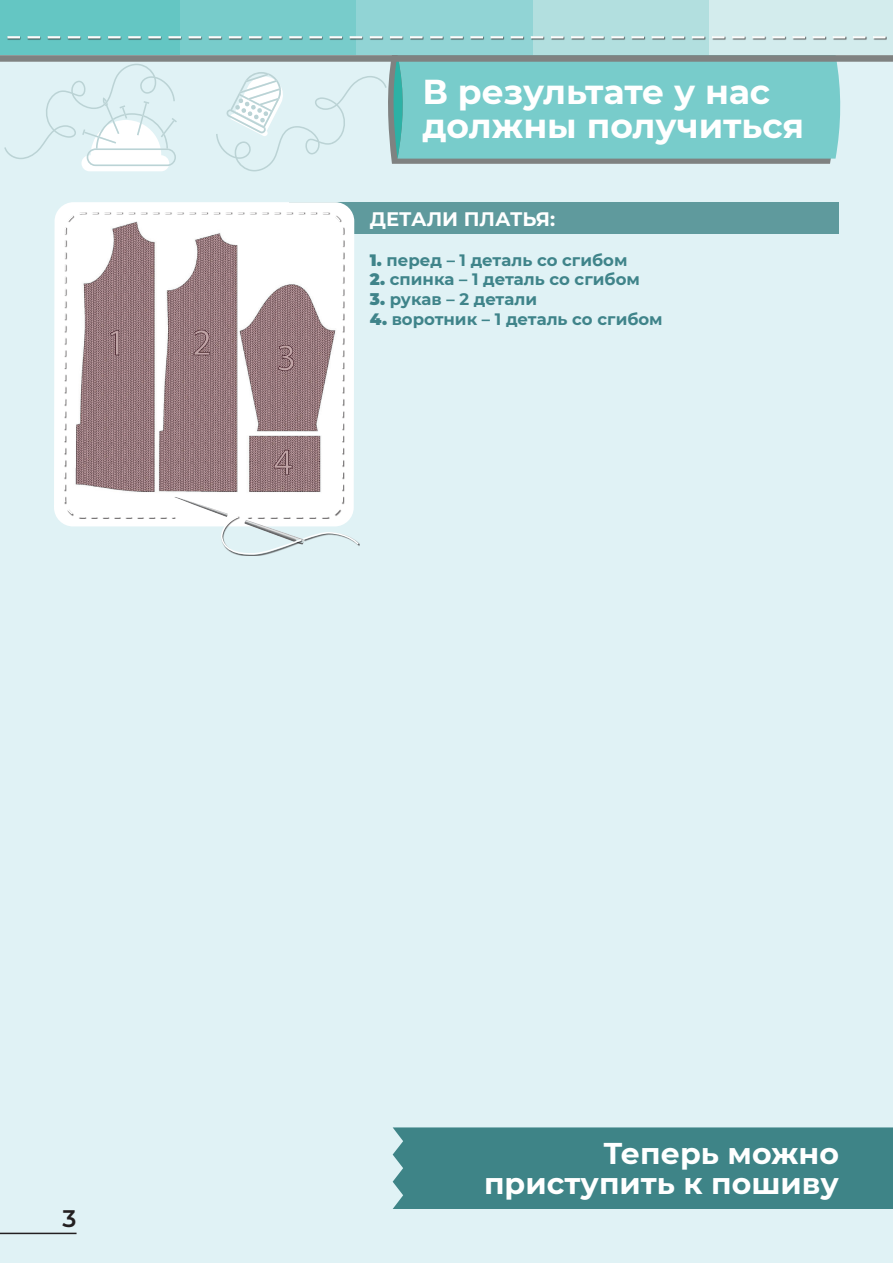
<style>
.page{position:relative;width:893px;height:1263px;background:#fff}
.page>*{position:absolute;margin:0;border:0;box-sizing:border-box;transform-origin:0 0}
.t1{font:700 34.5px/34.5px "Montserrat";color:#fff}
.t2{font:700 30px/30px "Montserrat";color:#fff;text-align:right}
.t3{font:600 24px "Montserrat";color:#231f20}
.t4{font:700 19.5px "Montserrat";color:#fff}
.t5{font:700 16.5px "Montserrat";color:#3f848a}
.s1{font-weight:900}
</style>
<div class="page">
<div style="left:0;top:1px;width:893px;height:1262px;background:#e0f2f5"></div>
<div style="left:708px;top:0;width:185px;height:55px;background:#d3eced"></div>
<div style="left:532px;top:0;width:176px;height:55px;background:#b2dfdf"></div>
<div style="left:356px;top:0;width:176px;height:55px;background:#91d4d5"></div>
<div style="left:180px;top:0;width:176px;height:55px;background:#78cccb"></div>
<div style="left:0;top:0;width:180px;height:55px;background:#64c6c3"></div>
<svg style="left:0;top:55px;width:893px;height:116px"></svg>
<hr style="left:0;top:0;width:1px;height:55px;background:#d3eced">
<hr style="left:7px;top:36px;width:880px;height:4px;background:#231f20;opacity:.75">
<svg style="left:853px;top:36px;width:12px;height:2px"></svg>
<svg style="left:833px;top:36px;width:12px;height:2px"></svg>
<svg style="left:813px;top:36px;width:12px;height:2px"></svg>
<svg style="left:792px;top:36px;width:13px;height:2px"></svg>
<svg style="left:772px;top:36px;width:13px;height:2px"></svg>
<svg style="left:752px;top:36px;width:13px;height:2px"></svg>
<svg style="left:732px;top:36px;width:13px;height:2px"></svg>
<svg style="left:712px;top:36px;width:12px;height:2px"></svg>
<svg style="left:692px;top:36px;width:12px;height:2px"></svg>
<svg style="left:672px;top:36px;width:12px;height:2px"></svg>
<svg style="left:652px;top:36px;width:12px;height:2px"></svg>
<svg style="left:631px;top:36px;width:13px;height:2px"></svg>
<svg style="left:611px;top:36px;width:13px;height:2px"></svg>
<svg style="left:591px;top:36px;width:13px;height:2px"></svg>
<svg style="left:571px;top:36px;width:13px;height:2px"></svg>
<svg style="left:551px;top:36px;width:12px;height:2px"></svg>
<svg style="left:531px;top:36px;width:12px;height:2px"></svg>
<svg style="left:511px;top:36px;width:12px;height:2px"></svg>
<svg style="left:490px;top:36px;width:13px;height:2px"></svg>
<svg style="left:470px;top:36px;width:13px;height:2px"></svg>
<svg style="left:450px;top:36px;width:13px;height:2px"></svg>
<svg style="left:430px;top:36px;width:13px;height:2px"></svg>
<svg style="left:410px;top:36px;width:13px;height:2px"></svg>
<svg style="left:390px;top:36px;width:12px;height:2px"></svg>
<svg style="left:370px;top:36px;width:12px;height:2px"></svg>
<svg style="left:350px;top:36px;width:12px;height:2px"></svg>
<svg style="left:329px;top:36px;width:13px;height:2px"></svg>
<svg style="left:309px;top:36px;width:13px;height:2px"></svg>
<svg style="left:289px;top:36px;width:13px;height:2px"></svg>
<svg style="left:269px;top:36px;width:13px;height:2px"></svg>
<svg style="left:249px;top:36px;width:13px;height:2px"></svg>
<svg style="left:229px;top:36px;width:12px;height:2px"></svg>
<svg style="left:209px;top:36px;width:12px;height:2px"></svg>
<svg style="left:189px;top:36px;width:12px;height:2px"></svg>
<svg style="left:168px;top:36px;width:13px;height:2px"></svg>
<svg style="left:148px;top:36px;width:13px;height:2px"></svg>
<svg style="left:128px;top:36px;width:13px;height:2px"></svg>
<svg style="left:108px;top:36px;width:13px;height:2px"></svg>
<svg style="left:88px;top:36px;width:13px;height:2px"></svg>
<svg style="left:68px;top:36px;width:12px;height:2px"></svg>
<svg style="left:48px;top:36px;width:12px;height:2px"></svg>
<svg style="left:28px;top:36px;width:12px;height:2px"></svg>
<svg style="left:7px;top:36px;width:13px;height:2px"></svg>
<svg style="left:873px;top:36px;width:12px;height:2px"></svg>
<hr style="left:0;top:1233px;width:77px;height:1px;background:#231f20">
<div style="left:290px;top:202px;width:549px;height:32px;background:#5f9a9d"></div>
<svg style="left:54px;top:202px;width:300px;height:321px;background:#fbfcfd"></svg>
<svg style="left:63px;top:212px;width:281px;height:24px;background:#f7f7f7"></svg>
<svg style="left:63px;top:236px;width:297px;height:320px"></svg>
<img style="left:68px;top:220px;width:275px;height:280px">
<div style="left:393px;top:1127px;width:500px;height:82px;background:#3e8487"></div>
<h1 class="t1" style="left:422px;top:72px;width:383px">В результате у нас должны получиться</h1>
<p class="t4" style="left:370px;top:205px;width:187px">ДЕТАЛИ ПЛАТЬЯ:</p>
<p class="t5" style="left:370px;top:248px;width:259px"><span class="s1">1.</span> перед – 1 деталь со сгибом</p>
<p class="t5" style="left:370px;top:268px;width:271px"><span class="s1">2.</span> спинка – 1 деталь со сгибом</p>
<p class="t5" style="left:370px;top:287px;width:169px"><span class="s1">3.</span> рукав – 2 детали</p>
<p class="t5" style="left:370px;top:307px;width:294px"><span class="s1">4.</span> воротник – 1 деталь со сгибом</p>
<h3 class="t3" style="left:63px;top:1201px;width:15px">3</h3>
<h2 class="t2" style="left:484px;top:1137px;width:356px">Теперь можно приступить к пошиву</h2>
</div>
